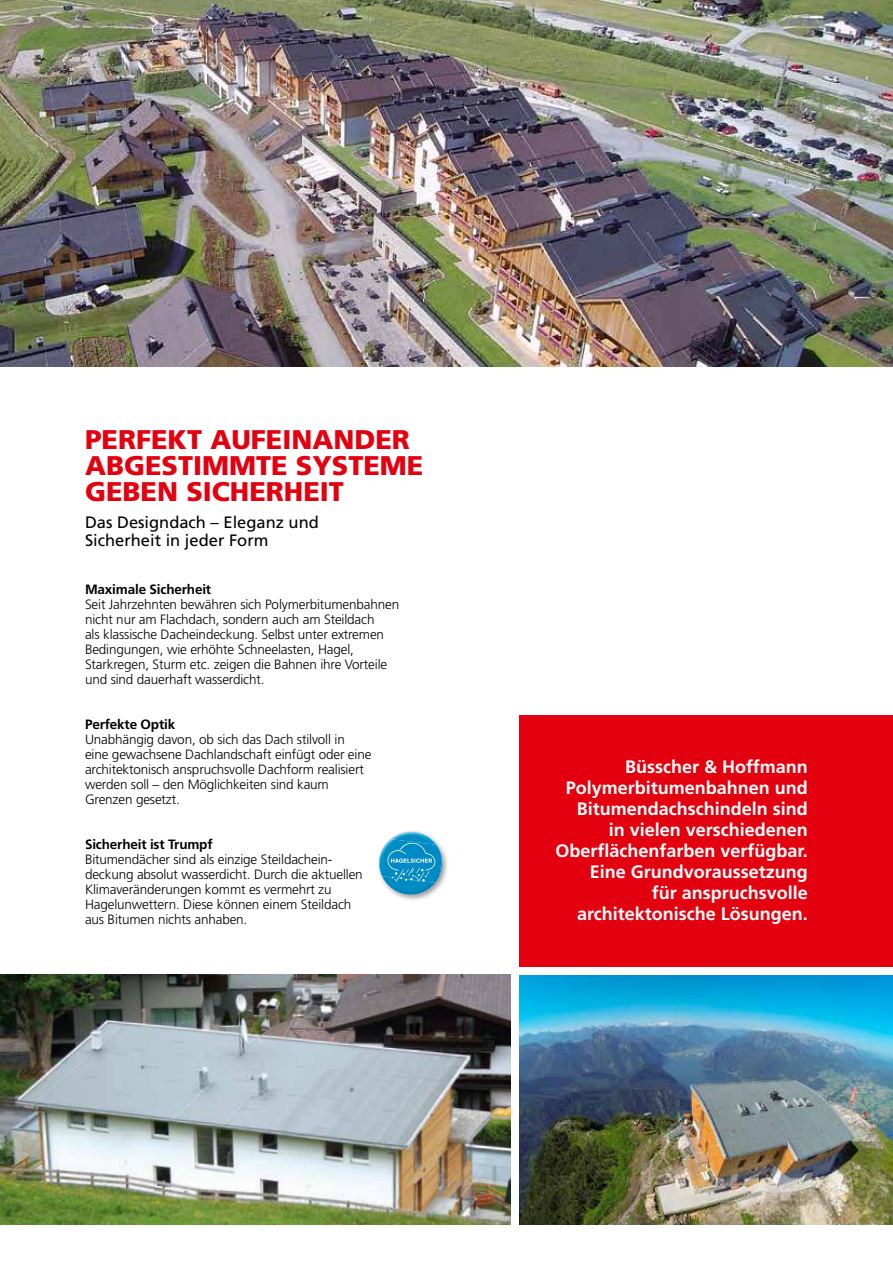
<style>
.page{position:relative;width:893px;height:1263px;background:#fff}
.page>*{position:absolute;margin:0;border:0;box-sizing:border-box;transform-origin:0 0}
.t1{font:900 27px/26px "Frutiger LT Pro";color:#e3000f}
.t2{font:700 18px/21px "Frutiger LT Pro";color:#fff;text-align:right}
.t3{font:16.5px/18px "Frutiger LT Pro";color:#000}
.t4{font:300 13.5px/15px "Frutiger LT Pro";letter-spacing:-.01em;color:#000}
.t5{font:700 13.5px "Frutiger LT Pro";letter-spacing:-.01em;color:#000}
</style>
<div class="page">
<div style="left:520px;top:715px;width:373px;height:251px;background:#e3000f"></div>
<img style="left:0;top:975px;width:511px;height:250px">
<img style="left:0;top:0;width:893px;height:367px">
<img style="left:378px;top:831px;width:70px;height:69px">
<img style="left:379px;top:832px;width:57px;height:7px">
<img style="left:382px;top:883px;width:60px;height:12px">
<img style="left:379px;top:839px;width:63px;height:44px">
<svg style="left:387px;top:842px;width:48px;height:40px;background:#2099cc"></svg>
<img style="left:520px;top:975px;width:373px;height:250px">
<h1 class="t1" style="left:85px;top:426px;width:340px">PERFEKT AUFEINANDER<br>ABGESTIMMTE SYSTEME<br>GEBEN SICHERHEIT</h1>
<p class="t3" style="left:85px;top:513px;width:235px">Das Designdach – Eleganz und<br>Sicherheit in jeder Form</p>
<p class="t5" style="left:85px;top:582px;width:128px">Maximale Sicherheit</p>
<p class="t4" style="left:85px;top:597px;width:316px">Seit Jahrzehnten bewähren sich Polymerbitumenbahnen nicht nur am Flachdach, sondern auch am Steildach<br>als klassische Dacheindeckung. Selbst unter extremen Bedingungen, wie erhöhte Schneelasten, Hagel, Starkregen, Sturm etc. zeigen die Bahnen ihre Vorteile und sind dauerhaft wasserdicht.</p>
<p class="t5" style="left:85px;top:717px;width:92px">Perfekte Optik</p>
<p class="t4" style="left:85px;top:732px;width:288px">Unabhängig davon, ob sich das Dach stilvoll in eine gewachsene Dachlandschaft einfügt oder eine architektonisch anspruchsvolle Dachform realisiert werden soll – den Möglichkeiten sind kaum Grenzen gesetzt.</p>
<p class="t5" style="left:85px;top:837px;width:129px">Sicherheit ist Trumpf</p>
<p class="t4" style="left:85px;top:852px;width:279px">Bitumendächer sind als einzige Steildachein&shy;deckung absolut wasserdicht. Durch die aktuellen Klimaveränderungen kommt es vermehrt zu Hagelunwettern. Diese können einem Steildach aus Bitumen nichts anhaben.</p>
<h2 class="t2" style="left:555px;top:756px;width:254px">Büsscher &amp; Hoffmann<br>Polymerbitumenbahnen und<br>Bitumendachschindeln sind<br>in vielen verschiedenen<br>Oberflächenfarben verfügbar.<br>Eine Grundvoraussetzung<br>für anspruchsvolle architektonische Lösungen.</h2>
</div>
